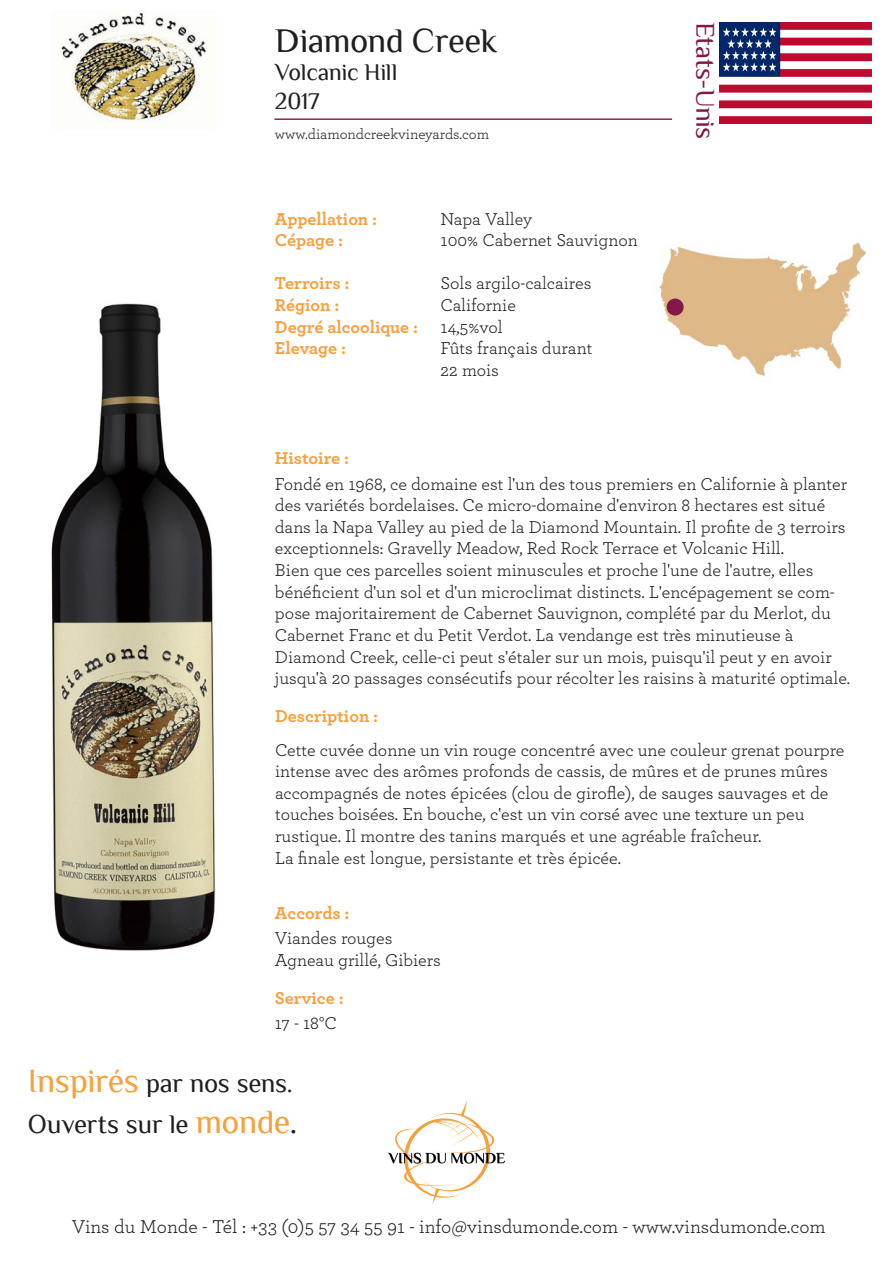
<style>
.page{position:relative;width:893px;height:1263px;background:#fff}
.page>*{position:absolute;margin:0;border:0;box-sizing:border-box;transform-origin:0 0}
.t1{font:34.5px "Philosopher";letter-spacing:-.015em;color:#231f20}
.t2{font:27px "Philosopher";letter-spacing:-.015em;color:#82194a}
.t3{font:26.85px/40.7px "Philosopher";letter-spacing:-.015em;color:#231f20}
.t4{font:24px "Philosopher";letter-spacing:-.015em;color:#231f20}
.t5{font:19.5px "Archer";color:#231f20}
.t6{font:18px/21.6px "Archer";color:#231f20}
.t7{font:700 18px/21.6px "Archer";color:#f99f3c}
.t8{font:15px "Archer";color:#231f20}
.s1{font-size:33.9px;color:#f99f3c}
.s2{font-size:33.9px}
</style>
<div class="page">
<img style="left:388px;top:1101px;width:117px;height:102px">
<img style="left:51px;top:303px;width:165px;height:648px">
<img style="left:659px;top:242px;width:207px;height:135px">
<hr style="left:274px;top:119px;width:398px;height:1px;background:#82194a">
<img style="left:720px;top:22px;width:152px;height:101px">
<img style="left:61px;top:11px;width:147px;height:111px">
<div style="left:667px;top:299px;width:17px;height:17px;background:#82194a;border-radius:50%"></div>
<p class="t1" style="left:275px;top:22px;width:224px">Diamond Creek</p>
<p class="t4" style="left:275px;top:60px;width:124px">Volcanic Hill</p>
<p class="t4" style="left:275px;top:89px;width:46px">2017</p>
<p class="t8" style="left:275px;top:124px;width:216px">www.diamondcreekvineyards.com</p>
<p class="t7" style="left:275px;top:207px;width:104px">Appellation :<br>Cépage :</p>
<p class="t7" style="left:275px;top:271px;width:76px">Terroirs :</p>
<p class="t7" style="left:275px;top:293px;width:66px">Région :</p>
<p class="t7" style="left:275px;top:315px;width:145px">Degré alcoolique :</p>
<p class="t7" style="left:275px;top:336px;width:73px">Elevage :</p>
<p class="t6" style="left:441px;top:207px;width:93px">Napa Valley</p>
<p class="t6" style="left:441px;top:229px;width:199px">100% Cabernet Sauvignon</p>
<p class="t6" style="left:441px;top:272px;width:152px">Sols argilo-calcaires</p>
<p class="t6" style="left:441px;top:293px;width:77px">Californie</p>
<p class="t6" style="left:441px;top:315px;width:64px">14,5%vol</p>
<p class="t6" style="left:441px;top:337px;width:153px">Fûts français durant</p>
<p class="t6" style="left:441px;top:358px;width:60px">22 mois</p>
<p class="t7" style="left:275px;top:446px;width:76px">Histoire :</p>
<p class="t2" style="left:720px;top:22px;width:119px;rotate:90deg">Etats-Unis</p>
<p class="t6" style="left:275px;top:472px;width:574px">Fondé en 1968, ce domaine est l'un des tous premiers en Californie à planter des variétés bordelaises. Ce micro-domaine d'environ 8 hectares est situé dans la Napa Valley au pied de la Diamond Mountain. Il profite de 3 terroirs exceptionnels: Gravelly Meadow, Red Rock Terrace et Volcanic Hill.</p>
<p class="t6" style="left:275px;top:558px;width:540px">Bien que ces parcelles soient minuscules et proche l'une de l'autre, elles</p>
<p class="t6" style="left:275px;top:580px;width:561px">bénéficient d'un sol et d'un microclimat distincts. L'encépagement se com&shy;pose majoritairement de Cabernet Sauvignon, complété par du Merlot, du</p>
<p class="t6" style="left:275px;top:623px;width:520px">Cabernet Franc et du Petit Verdot. La vendange est très minutieuse à</p>
<p class="t6" style="left:275px;top:645px;width:577px">Diamond Creek, celle-ci peut s'étaler sur un mois, puisqu'il peut y en avoir jusqu'à 20 passages consécutifs pour récolter les raisins à maturité optimale.</p>
<p class="t7" style="left:275px;top:704px;width:105px">Description :</p>
<p class="t6" style="left:275px;top:738px;width:571px">Cette cuvée donne un vin rouge concentré avec une couleur grenat pourpre intense avec des arômes profonds de cassis, de mûres et de prunes mûres accompagnés de notes épicées (clou de girofle), de sauges sauvages et de touches boisées. En bouche, c'est un vin corsé avec une texture un peu</p>
<p class="t6" style="left:275px;top:824px;width:488px">rustique. Il montre des tanins marqués et une agréable fraîcheur.</p>
<p class="t6" style="left:275px;top:846px;width:347px">La finale est longue, persistante et très épicée.</p>
<p class="t7" style="left:275px;top:900px;width:76px">Accords :</p>
<p class="t6" style="left:275px;top:927px;width:119px">Viandes rouges</p>
<p class="t6" style="left:275px;top:948px;width:168px">Agneau grillé, Gibiers</p>
<p class="t7" style="left:275px;top:986px;width:70px">Service :</p>
<p class="t6" style="left:275px;top:1012px;width:64px">17 - 18°C</p>
<h3 class="t3" style="left:28px;top:1063px;width:271px"><span class="s1">Inspirés</span> par nos sens.<br>Ouverts sur le <span class="s1">monde</span><span class="s2">.</span></h3>
<p class="t5" style="left:72px;top:1213px;width:755px">Vins du Monde - Tél : +33 (0)5 57 34 55 91 - info@vinsdumonde.com - www.vinsdumonde.com</p>
</div>
